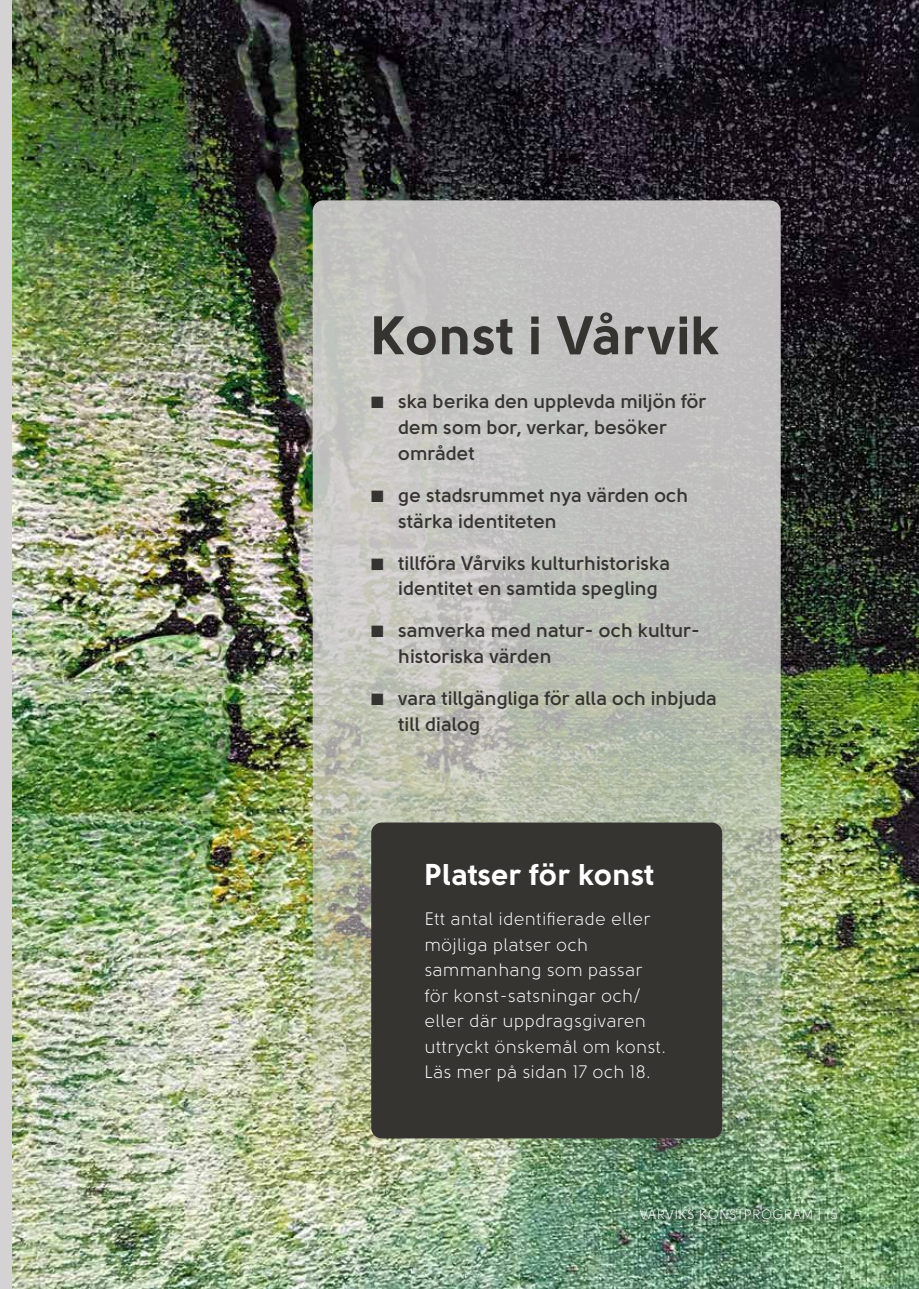
<style>
.page{position:relative;width:919px;height:1289px;background:#fff}
.page>*{position:absolute;margin:0;border:0;box-sizing:border-box;transform-origin:0 0}
.t1{font:54px "Solomon Sans Bold";letter-spacing:.01em;color:#363431}
.t2{font:30px "Solomon Sans Bold";letter-spacing:.01em;color:#fff}
.t3{font:700 19.5px/26.2px "Solomon Sans Semi";color:#363431}
.t4{font:18px/25.5px "Solomon Sans Book";letter-spacing:.01em;color:#fff}
.t5{font:13.5px "Solomon Sans Book";letter-spacing:.025em;color:#fff}
</style>
<div class="page">
<div style="left:0;top:0;width:13px;height:1288px;background:#d4d2d2"></div>
<img style="left:13px;top:0;width:905px;height:1288px">
<svg style="left:313px;top:200px;width:467px;height:964px;background:#bcbfb6"></svg>
<div style="left:637px;top:1206px;width:207px;height:22px;background:#000;opacity:.75"></div>
<div style="left:371px;top:822px;width:351px;height:316px;background:#363431;border-radius:11px"></div>
<h1 class="t1" style="left:371px;top:303px;width:349px">Konst i Vårvik</h1>
<p class="t3" style="left:398px;top:387px;width:310px;text-indent:-27px">■ ska berika den upplevda miljön för dem som bor, verkar, besöker området</p>
<p class="t3" style="left:398px;top:482px;width:291px;line-height:25.5px;text-indent:-27px">■ ge stadsrummet nya värden och stärka identiteten</p>
<p class="t3" style="left:398px;top:550px;width:273px;line-height:25.5px;text-indent:-27px">■ tillföra Vårviks kulturhistoriska identitet en samtida spegling</p>
<p class="t3" style="left:398px;top:617px;width:303px;text-indent:-27px">■ samverka med natur- och kultur&shy;historiska värden</p>
<p class="t3" style="left:398px;top:686px;width:320px;line-height:25.5px;text-indent:-27px">■ vara tillgängliga för alla och inbjuda till dialog</p>
<h2 class="t2" style="left:424px;top:857px;width:231px">Platser för konst</h2>
<p class="t4" style="left:424px;top:906px;width:243px">Ett antal identifierade eller möjliga platser och sammanhang som passar för konst-satsningar och/ eller där uppdragsgivaren uttryckt önskemål om konst.<br>Läs mer på sidan 17 och 18.</p>
<p class="t5" style="left:639px;top:1207px;width:200px">VÅRVIKS KONSTPROGRAM | 15</p>
</div>
